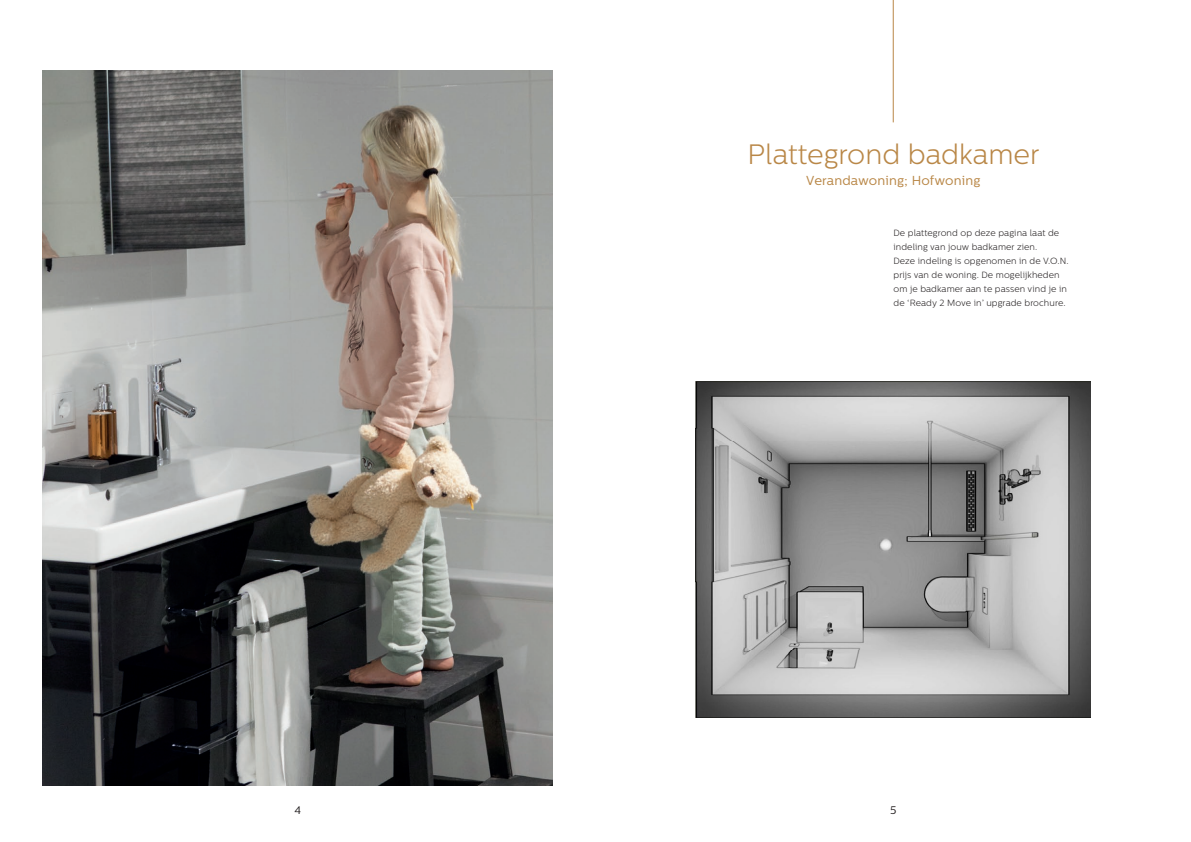
<style>
.page{position:relative;width:1191px;height:842px;background:#fff}
.page>*{position:absolute;margin:0;border:0;box-sizing:border-box;transform-origin:0 0}
.t1{font:300 28px "Centrale Sans";color:#b98747}
.Bodytekst{font:13px "Centrale Sans";letter-spacing:.01em;color:#b98747}
.t2{font:11px "Centrale Sans";color:#231f20}
.Bodytekst-2{font:300 9px/14px "Centrale Sans";letter-spacing:.01em;color:#231f20}
</style>
<div class="page">
<img style="left:696px;top:381px;width:394px;height:336px">
<img style="left:43px;top:71px;width:510px;height:714px">
<hr style="left:893px;top:0;width:1px;height:122px;background:#b98747">
<p class="t1" style="left:747px;top:139px;width:293px">Plattegrond badkamer</p>
<p class="Bodytekst" style="left:806px;top:173px;width:176px">Verandawoning; Hofwoning</p>
<p class="Bodytekst-2" style="left:893px;top:226px;width:167px">De plattegrond op deze pagina laat de</p>
<p class="Bodytekst-2" style="left:893px;top:240px;width:177px">indeling van jouw badkamer zien.<br>Deze indeling is opgenomen in de V.O.N. prijs van de woning. De mogelijkheden om je badkamer aan te passen vind je in de ‘Ready 2 Move in’ upgrade brochure.</p>
<p class="t2" style="left:294px;top:804px;width:8px">4</p>
<p class="t2" style="left:890px;top:804px;width:8px">5</p>
</div>
